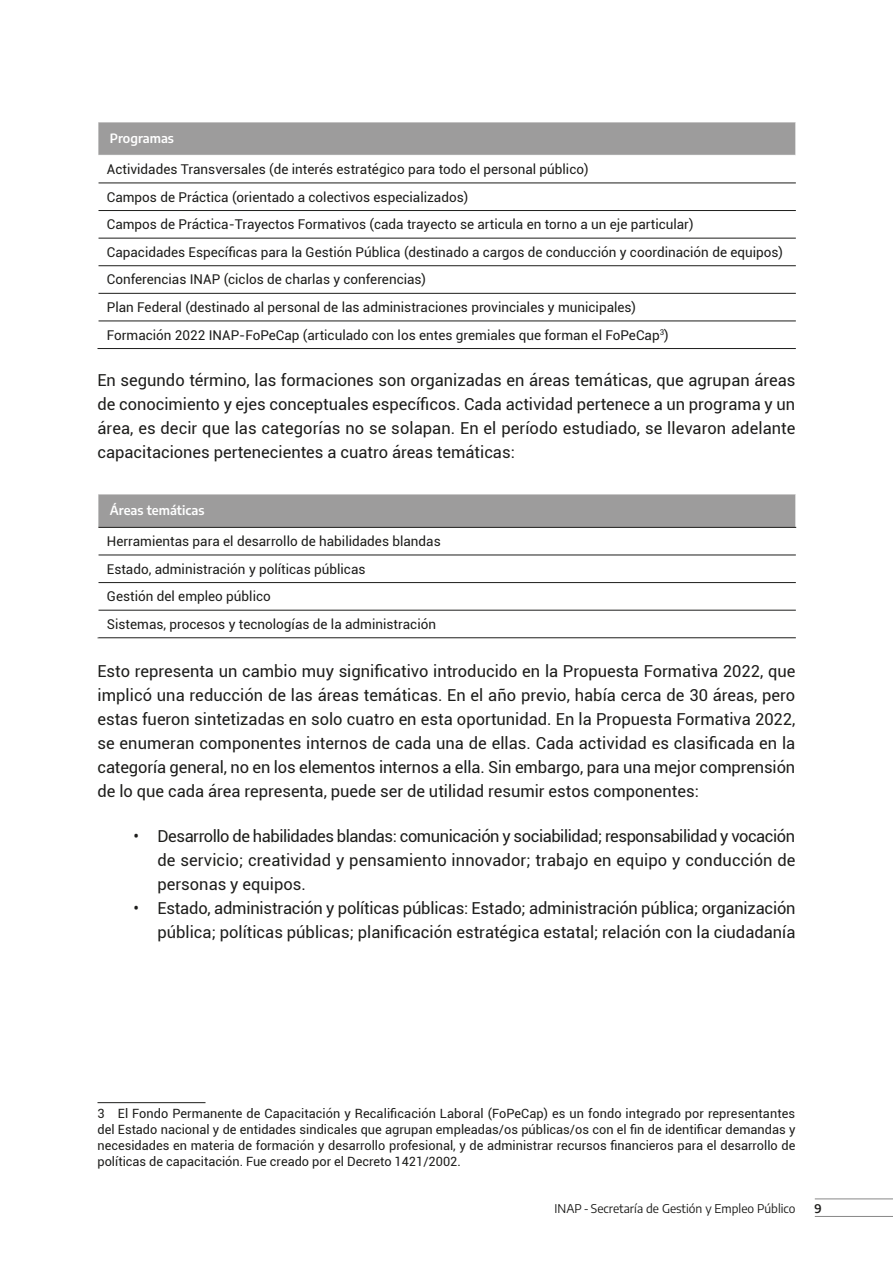
<style>
.page{position:relative;width:893px;height:1263px;background:#fff}
.page>*{position:absolute;margin:0;border:0;box-sizing:border-box;transform-origin:0 0}
.t1{font:16.5px/24px "Roboto";color:#1d1d1b;text-align:justify}
.t2{font:13.5px/27.6px "Roboto";color:#1d1d1b}
.t3{font:12.75px/15.8px "Roboto";color:#1d1d1b;text-align:justify}
.t4{font:600 12.75px "Encode Sans";color:#fff}
.t5{font:12px "Encode Sans";color:#1d1d1b}
.t6{font:600 12px "Encode Sans";color:#1d1d1b}
</style>
<div class="page">
<div style="left:98px;top:122px;width:698px;height:33px;background:#9d9c9c"></div>
<svg style="left:99px;top:182px;width:697px;height:139px"></svg>
<hr style="left:98px;top:183px;width:698px;height:1px;background:#1d1d1b">
<hr style="left:98px;top:210px;width:698px;height:1px;background:#1d1d1b">
<hr style="left:98px;top:238px;width:698px;height:1px;background:#1d1d1b">
<hr style="left:98px;top:265px;width:698px;height:1px;background:#1d1d1b">
<hr style="left:98px;top:293px;width:698px;height:1px;background:#1d1d1b">
<hr style="left:98px;top:321px;width:698px;height:1px;background:#1d1d1b">
<hr style="left:98px;top:348px;width:698px;height:1px;background:#1d1d1b">
<hr style="left:98px;top:122px;width:698px;height:1px;background:#fff">
<hr style="left:98px;top:122px;width:1px;height:33px;background:#fff">
<hr style="left:795px;top:122px;width:1px;height:33px;background:#fff">
<div style="left:98px;top:494px;width:698px;height:33px;background:#9d9c9c"></div>
<svg style="left:99px;top:554px;width:697px;height:56px"></svg>
<hr style="left:98px;top:555px;width:698px;height:1px;background:#1d1d1b">
<hr style="left:98px;top:582px;width:698px;height:1px;background:#1d1d1b">
<hr style="left:98px;top:610px;width:698px;height:1px;background:#1d1d1b">
<hr style="left:98px;top:637px;width:698px;height:1px;background:#1d1d1b">
<hr style="left:98px;top:494px;width:698px;height:1px;background:#fff">
<hr style="left:98px;top:494px;width:1px;height:33px;background:#fff">
<hr style="left:795px;top:494px;width:1px;height:33px;background:#fff">
<hr style="left:98px;top:527px;width:698px;height:1px;background:#1d1d1b">
<hr style="left:98px;top:1102px;width:108px;height:1px;background:#1d1d1b">
<hr style="left:815px;top:1198px;width:78px;height:1px;background:#878787">
<hr style="left:815px;top:1216px;width:78px;height:1px;background:#878787">
<p class="t4" style="left:110px;top:130px;width:66px">Programas</p>
<p class="t2" style="left:107px;top:155px;width:678px">Actividades Transversales (de interés estratégico para todo el personal público)<br>Campos de Práctica (orientado a colectivos especializados)<br>Campos de Práctica-Trayectos Formativos (cada trayecto se articula en torno a un eje particular)<br>Capacidades Específicas para la Gestión Pública (destinado a cargos de conducción y coordinación de equipos)<br>Conferencias INAP (ciclos de charlas y conferencias)<br>Plan Federal (destinado al personal de las administraciones provinciales y municipales)<br>Formación 2022 INAP-FoPeCap (articulado con los entes gremiales que forman el FoPeCap<sup>3</sup>)</p>
<p class="t1" style="left:98px;top:367px;width:700px">En segundo término, las formaciones son organizadas en áreas temáticas, que agrupan áreas de conocimiento y ejes conceptuales específicos. Cada actividad pertenece a un programa y un área, es decir que las categorías no se solapan. En el período estudiado, se llevaron adelante capacitaciones pertenecientes a cuatro áreas temáticas:</p>
<p class="t4" style="left:110px;top:502px;width:96px">Áreas temáticas</p>
<p class="t2" style="left:107px;top:527px;width:335px">Herramientas para el desarrollo de habilidades blandas Estado, administración y políticas públicas<br>Gestión del empleo público<br>Sistemas, procesos y tecnologías de la administración</p>
<p class="t1" style="left:98px;top:658px;width:699px">Esto representa un cambio muy significativo introducido en la Propuesta Formativa 2022, que implicó una reducción de las áreas temáticas. En el año previo, había cerca de 30 áreas, pero estas fueron sintetizadas en solo cuatro en esta oportunidad. En la Propuesta Formativa 2022, se enumeran componentes internos de cada una de ellas. Cada actividad es clasificada en la categoría general, no en los elementos internos a ella. Sin embargo, para una mejor comprensión de lo que cada área representa, puede ser de utilidad resumir estos componentes:</p>
<p class="t1" style="left:158px;top:823px;width:640px;text-indent:-24px">• Desarrollo de habilidades blandas: comunicación y sociabilidad; responsabilidad y vocación de servicio; creatividad y pensamiento innovador; trabajo en equipo y conducción de personas y equipos.</p>
<p class="t1" style="left:134px;top:895px;width:664px;text-align:right">• Estado, administración y políticas públicas: Estado; administración pública; organización pública; políticas públicas; planificación estratégica estatal; relación con la ciudadanía</p>
<p class="t3" style="left:98px;top:1105px;width:699px">3 El Fondo Permanente de Capacitación y Recalificación Laboral (FoPeCap) es un fondo integrado por representantes del Estado nacional y de entidades sindicales que agrupan empleadas/os públicas/os con el fin de identificar demandas y necesidades en materia de formación y desarrollo profesional, y de administrar recursos financieros para el desarrollo de políticas de capacitación. Fue creado por el Decreto 1421/2002.</p>
<p class="t5" style="left:555px;top:1200px;width:242px">INAP - Secretaría de Gestión y Empleo Público</p>
<p class="t6" style="left:815px;top:1200px;width:9px">9</p>
</div>
